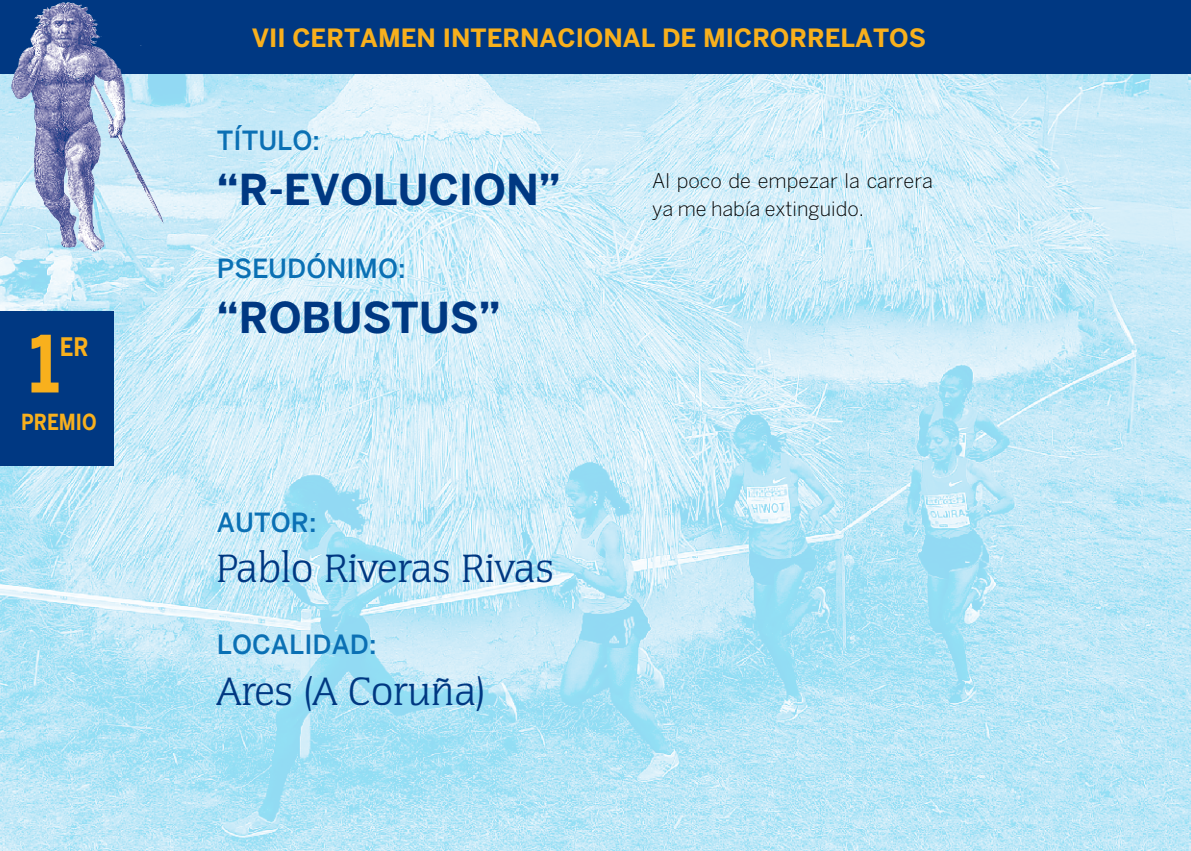
<style>
.page{position:relative;width:1191px;height:851px;background:#fff}
.page>*{position:absolute;margin:0;border:0;box-sizing:border-box;transform-origin:0 0}
.t1{font:700 78px "Benton Sans";color:#f8b01d;scale:.85 1}
.t2{font:700 42.2px "Benton Sans";color:#003882}
.t3{font:300 38px "Congress";color:#003882}
.t4{font:500 26.2px "Benton Sans";color:#0b70b4}
.t5{font:700 25.4px "Benton Sans";color:#f8b01d;scale:.85 1}
.t6{font:700 25px "Benton Sans";color:#f8b01d}
.t7{font:700 22px "Benton Sans";color:#f8b01d;scale:.85 1}
.t8{font:300 20px/28px "Benton Sans";color:#000}
</style>
<div class="page">
<img style="left:0;top:74px;width:1191px;height:776px">
<div style="left:0;top:311px;width:113px;height:154px;background:#003882"></div>
<div style="left:0;top:0;width:1191px;height:74px;background:#003882"></div>
<img style="left:11px;top:2px;width:66px;height:245px">
<h1 class="t1" style="left:29px;top:317px;width:37px">1</h1>
<p class="t5" style="left:60px;top:331px;width:35px">er</p>
<p class="t7" style="left:21px;top:409px;width:90px">PREMIO</p>
<p class="t6" style="left:252px;top:23px;width:676px">VII CERTAMEN INTERNACIONAL DE MICRORRELATOS</p>
<h3 class="t4" style="left:217px;top:124px;width:105px">TÍTULO:</h3>
<h2 class="t2" style="left:217px;top:165px;width:345px">“R-EVOLUCION”</h2>
<h3 class="t4" style="left:217px;top:252px;width:190px">PSEUDÓNIMO:</h3>
<h2 class="t2" style="left:217px;top:292px;width:285px">“ROBUSTUS”</h2>
<h3 class="t4" style="left:217px;top:506px;width:101px">AUTOR:</h3>
<h3 class="t3" style="left:217px;top:545px;width:338px">Pablo Riveras Rivas</h3>
<h3 class="t4" style="left:217px;top:629px;width:161px">LOCALIDAD:</h3>
<h3 class="t3" style="left:217px;top:668px;width:269px">Ares (A Coruña)</h3>
<p class="t8" style="left:652px;top:166px;width:282px">Al poco de empezar la carrera ya me había extinguido.</p>
</div>
